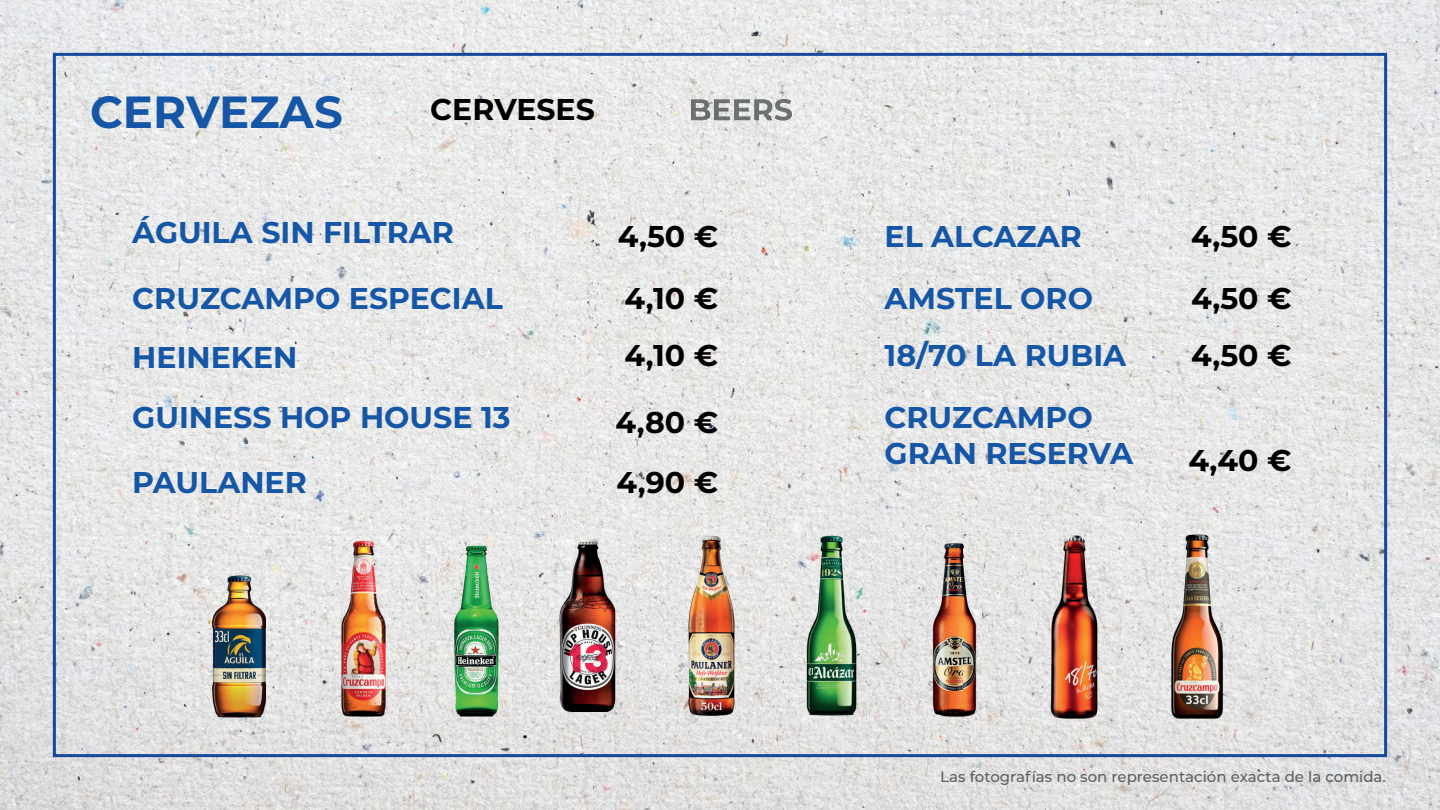
<style>
.page{position:relative;width:1440px;height:810px;background:#fff}
.page>*{position:absolute;margin:0;border:0;box-sizing:border-box;transform-origin:0 0}
.t1{font:700 45px "Montserrat";color:#1556a6}
.t2{font:700 30px/59.4px "Montserrat";color:#1556a6}
.t3{font:700 30px/62.2px "Montserrat";color:#000001}
.t4{font:500 15px "Montserrat";color:#5d6162}
</style>
<div class="page">
<img style="left:0;top:0;width:1440px;height:810px">
<img style="left:691px;top:99px;width:101px;height:22px">
<img style="left:982px;top:534px;width:246px;height:185px">
<img style="left:548px;top:540px;width:71px;height:171px">
<img style="left:1104px;top:534px;width:62px;height:185px">
<img style="left:925px;top:539px;width:57px;height:178px">
<img style="left:267px;top:537px;width:133px;height:180px">
<img style="left:209px;top:573px;width:104px;height:144px">
<img style="left:619px;top:533px;width:306px;height:184px">
<img style="left:400px;top:533px;width:148px;height:184px">
<img style="left:400px;top:537px;width:51px;height:180px">
<img style="left:740px;top:533px;width:63px;height:184px">
<h1 class="t1" style="left:90px;top:79px;width:254px">CERVEZAS</h1>
<p class="t3" style="left:430px;top:77px;width:166px">CERVESES</p>
<p class="t2" style="left:132px;top:201px;width:323px">ÁGUILA SIN FILTRAR</p>
<p class="t2" style="left:132px;top:267px;width:380px">CRUZCAMPO ESPECIAL<br>HEINEKEN<br>GUINESS HOP HOUSE 13</p>
<p class="t3" style="left:618px;top:204px;width:102px">4,50 €<br>4,10 €</p>
<p class="t3" style="left:624px;top:323px;width:95px">4,10 €</p>
<p class="t3" style="left:616px;top:390px;width:104px">4,80 €</p>
<p class="t2" style="left:132px;top:451px;width:176px">PAULANER</p>
<p class="t3" style="left:617px;top:449px;width:103px">4,90 €</p>
<p class="t2" style="left:885px;top:204px;width:210px;line-height:62.2px">EL ALCAZAR<br>AMSTEL ORO</p>
<p class="t2" style="left:885px;top:323px;width:243px;line-height:61.8px">18/70 LA RUBIA<br>CRUZCAMPO</p>
<p class="t2" style="left:885px;top:422px;width:250px">GRAN RESERVA</p>
<p class="t3" style="left:1191px;top:204px;width:102px">4,50 €<br>4,50 €</p>
<p class="t3" style="left:1191px;top:323px;width:102px">4,50 €</p>
<p class="t3" style="left:1188px;top:427px;width:105px">4,40 €</p>
<p class="t4" style="left:940px;top:766px;width:447px">Las fotografías no son representación exacta de la comida.</p>
</div>
